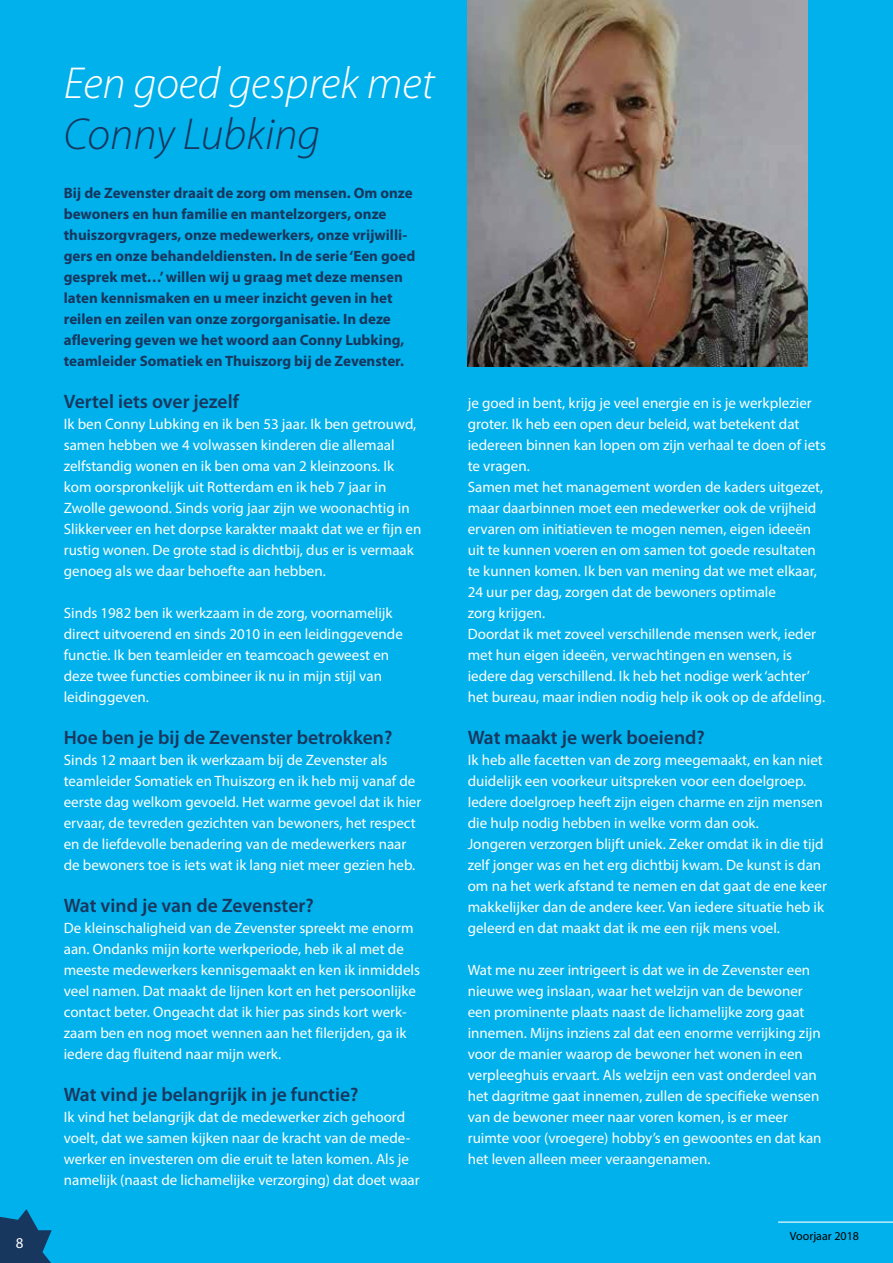
<style>
.page{position:relative;width:893px;height:1263px;background:#00b1eb}
.page>*{position:absolute;margin:0;border:0;box-sizing:border-box;transform-origin:0 0}
.t1{font:italic 300 45px "Myriad Pro";color:#fff}
.t2{font:italic 300 45px "Myriad Pro";color:#17375f}
.t3{font:600 19.5px "Myriad Pro";color:#17375f}
.t4{font:15px/21px "Myriad Pro";color:#fff}
.t5{font:700 15px/21px "Myriad Pro";color:#17375f}
.t6{font:12px "Myriad Pro";color:#000}
</style>
<div class="page">
<hr style="left:778px;top:1221px;width:115px;height:2px;background:#fff">
<img style="left:468px;top:0;width:340px;height:366px">
<svg style="left:0;top:1209px;width:52px;height:54px"></svg>
<p class="t4" style="left:16px;top:1232px;width:9px">8</p>
<h1 class="t1" style="left:64px;top:59px;width:372px">Een goed gesprek met</h1>
<h1 class="t2" style="left:64px;top:110px;width:258px">Conny Lubking</h1>
<p class="t5" style="left:64px;top:183px;width:353px">Bij de Zevenster draait de zorg om mensen. Om onze bewoners en hun familie en mantelzorgers, onze thuiszorgvragers, onze medewerkers, onze vrijwilli&shy;gers en onze behandeldiensten. In de serie ‘Een goed gesprek met…’ willen wij u graag met deze mensen laten kennismaken en u meer inzicht geven in het reilen en zeilen van onze zorgorganisatie. In deze aflevering geven we het woord aan Conny Lubking, teamleider Somatiek en Thuiszorg bij de Zevenster.</p>
<h2 class="t3" style="left:64px;top:391px;width:177px">Vertel iets over jezelf</h2>
<p class="t4" style="left:64px;top:413px;width:359px">Ik ben Conny Lubking en ik ben 53 jaar. Ik ben getrouwd, samen hebben we 4 volwassen kinderen die allemaal zelfstandig wonen en ik ben oma van 2 kleinzoons. Ik kom oorspronkelijk uit Rotterdam en ik heb 7 jaar in Zwolle gewoond. Sinds vorig jaar zijn we woonachtig in Slikkerveer en het dorpse karakter maakt dat we er fijn en rustig wonen. De grote stad is dichtbij, dus er is vermaak genoeg als we daar behoefte aan hebben.</p>
<p class="t4" style="left:64px;top:602px;width:341px">Sinds 1982 ben ik werkzaam in de zorg, voornamelijk direct uitvoerend en sinds 2010 in een leidinggevende functie. Ik ben teamleider en teamcoach geweest en deze twee functies combineer ik nu in mijn stijl van leidinggeven.</p>
<h2 class="t3" style="left:64px;top:727px;width:330px">Hoe ben je bij de Zevenster betrokken?</h2>
<p class="t4" style="left:64px;top:749px;width:359px">Sinds 12 maart ben ik werkzaam bij de Zevenster als teamleider Somatiek en Thuiszorg en ik heb mij vanaf de eerste dag welkom gevoeld. Het warme gevoel dat ik hier ervaar, de tevreden gezichten van bewoners, het respect en de liefdevolle benadering van de medewerkers naar de bewoners toe is iets wat ik lang niet meer gezien heb.</p>
<h2 class="t3" style="left:64px;top:895px;width:251px">Wat vind je van de Zevenster?</h2>
<p class="t4" style="left:64px;top:917px;width:358px">De kleinschaligheid van de Zevenster spreekt me enorm aan. Ondanks mijn korte werkperiode, heb ik al met de meeste medewerkers kennisgemaakt en ken ik inmiddels veel namen. Dat maakt de lijnen kort en het persoonlijke contact beter. Ongeacht dat ik hier pas sinds kort werk&shy;zaam ben en nog moet wennen aan het filerijden, ga ik iedere dag fluitend naar mijn werk.</p>
<h2 class="t3" style="left:64px;top:1084px;width:296px">Wat vind je belangrijk in je functie?</h2>
<p class="t4" style="left:64px;top:1106px;width:357px">Ik vind het belangrijk dat de medewerker zich gehoord voelt, dat we samen kijken naar de kracht van de mede&shy;werker en investeren om die eruit te laten komen. Als je namelijk (naast de lichamelijke verzorging) dat doet waar</p>
<p class="t4" style="left:468px;top:392px;width:360px">je goed in bent, krijg je veel energie en is je werkplezier groter. Ik heb een open deur beleid, wat betekent dat iedereen binnen kan lopen om zijn verhaal te doen of iets te vragen.<br>Samen met het management worden de kaders uitgezet, maar daarbinnen moet een medewerker ook de vrijheid ervaren om initiatieven te mogen nemen, eigen ideeën uit te kunnen voeren en om samen tot goede resultaten te kunnen komen. Ik ben van mening dat we met elkaar, 24 uur per dag, zorgen dat de bewoners optimale<br>zorg krijgen.<br>Doordat ik met zoveel verschillende mensen werk, ieder met hun eigen ideeën, verwachtingen en wensen, is iedere dag verschillend. Ik heb het nodige werk ‘achter’ het bureau, maar indien nodig help ik ook op de afdeling.</p>
<h2 class="t3" style="left:468px;top:727px;width:239px">Wat maakt je werk boeiend?</h2>
<p class="t4" style="left:468px;top:749px;width:361px">Ik heb alle facetten van de zorg meegemaakt, en kan niet duidelijk een voorkeur uitspreken voor een doelgroep.<br>Iedere doelgroep heeft zijn eigen charme en zijn mensen die hulp nodig hebben in welke vorm dan ook.<br>Jongeren verzorgen blijft uniek. Zeker omdat ik in die tijd zelf jonger was en het erg dichtbij kwam. De kunst is dan om na het werk afstand te nemen en dat gaat de ene keer makkelijker dan de andere keer. Van iedere situatie heb ik geleerd en dat maakt dat ik me een rijk mens voel.</p>
<p class="t4" style="left:468px;top:959px;width:355px">Wat me nu zeer intrigeert is dat we in de Zevenster een nieuwe weg inslaan, waar het welzijn van de bewoner een prominente plaats naast de lichamelijke zorg gaat innemen. Mijns inziens zal dat een enorme verrijking zijn voor de manier waarop de bewoner het wonen in een verpleeghuis ervaart. Als welzijn een vast onderdeel van het dagritme gaat innemen, zullen de specifieke wensen van de bewoner meer naar voren komen, is er meer ruimte voor (vroegere) hobby’s en gewoontes en dat kan het leven alleen meer veraangenamen.</p>
<p class="t6" style="left:790px;top:1228px;width:70px">Voorjaar 2018</p>
</div>
